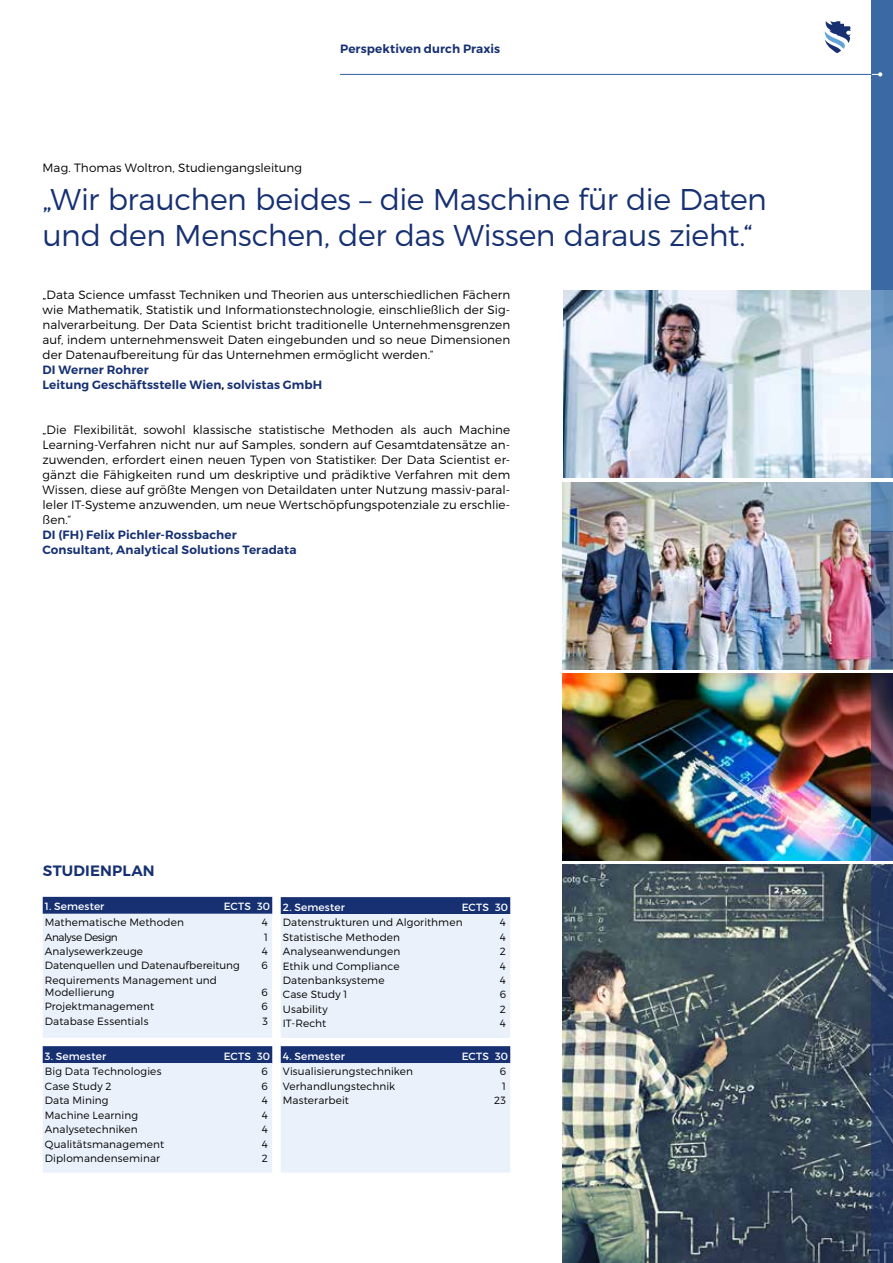
<style>
.page{position:relative;width:893px;height:1263px;background:#fff}
.page>*{position:absolute;margin:0;border:0;box-sizing:border-box;transform-origin:0 0}
.t1{font:300 30px/36px "Montserrat";letter-spacing:-.015em;color:#163072}
.t2{font:600 15px "Montserrat";letter-spacing:.015em;color:#163072}
.t3{font:300 12px/15px "Montserrat";letter-spacing:.005em;color:#000;text-align:justify}
.t4{font:600 12px/15px "Montserrat";letter-spacing:.005em;color:#163072}
.t5{font:300 10.5px/12px "Montserrat";letter-spacing:.01em;color:#000}
.t6{font:10.5px "Montserrat";letter-spacing:.015em;color:#fff}
.t7{font:300 10.5px "Montserrat";letter-spacing:-.035em;color:#000}
.s1{color:#000}
</style>
<div class="page">
<div style="left:872px;top:0;width:21px;height:291px;background:#3b69a4"></div>
<hr style="left:340px;top:74px;width:532px;height:1px;background:#61a4d7">
<svg style="left:872px;top:72px;width:10px;height:5px"></svg>
<svg style="left:825px;top:21px;width:25px;height:32px"></svg>
<img style="left:562px;top:674px;width:310px;height:187px">
<img style="left:563px;top:291px;width:309px;height:187px">
<img style="left:562px;top:865px;width:310px;height:398px">
<img style="left:562px;top:482px;width:310px;height:187px">
<svg style="left:872px;top:674px;width:21px;height:187px;background:#413958"></svg>
<svg style="left:872px;top:865px;width:21px;height:398px;background:#283d64"></svg>
<div style="left:872px;top:291px;width:21px;height:187px;background:#729bc6"></div>
<div style="left:872px;top:482px;width:21px;height:49px;background:#5e8ab6"></div>
<svg style="left:43px;top:897px;width:229px;height:141px;background:#d0dae9"></svg>
<svg style="left:281px;top:897px;width:229px;height:141px;background:#d0d9e9"></svg>
<svg style="left:43px;top:1046px;width:229px;height:126px;background:#cdd7e7"></svg>
<svg style="left:281px;top:1046px;width:229px;height:126px;background:#cdd7e7"></svg>
<svg style="left:872px;top:531px;width:21px;height:138px;background:#4c5f85"></svg>
<p class="t4" style="left:340px;top:42px;width:162px">Perspektiven durch Praxis</p>
<p class="t3" style="left:43px;top:160px;width:261px">Mag. Thomas Woltron, Studiengangsleitung</p>
<h1 class="t1" style="left:43px;top:181px;width:726px">„Wir brauchen beides – die Maschine für die Daten und den Menschen, der das Wissen daraus zieht.“</h1>
<p class="t3" style="left:43px;top:287px;width:469px">„Data Science umfasst Techniken und Theorien aus unterschiedlichen Fächern wie Mathematik, Statistik und Informationstechnologie, einschließlich der Sig&shy;nalverarbeitung. Der Data Scientist bricht traditionelle Unternehmensgrenzen auf, indem unternehmensweit Daten eingebunden und so neue Dimensionen der Datenaufbereitung für das Unternehmen ermöglicht werden.“</p>
<p class="t4" style="left:43px;top:362px;width:281px">DI Werner Rohrer<br>Leitung Geschäftsstelle Wien<span class="s1">,</span> solvistas GmbH</p>
<p class="t3" style="left:43px;top:422px;width:469px">„Die Flexibilität, sowohl klassische statistische Methoden als auch Machine Learning-Verfahren nicht nur auf Samples, sondern auf Gesamtdatensätze an&shy;zuwenden, erfordert einen neuen Typen von Statistiker: Der Data Scientist er&shy;gänzt die Fähigkeiten rund um deskriptive und prädiktive Verfahren mit dem Wissen, diese auf größte Mengen von Detaildaten unter Nutzung massiv-paral&shy;leler IT-Systeme anzuwenden, um neue Wertschöpfungspotenziale zu erschlie&shy;ßen.“</p>
<p class="t4" style="left:43px;top:527px;width:255px">DI (FH) Felix Pichler-Rossbacher<br>Consultant, Analytical Solutions Teradata</p>
<p class="t2" style="left:43px;top:861px;width:113px">STUDIENPLAN</p>
<p class="t6" style="left:45px;top:900px;width:61px">1. Semester</p>
<p class="t6" style="left:224px;top:900px;width:48px">ECTS 30</p>
<p class="t5" style="left:45px;top:916px;width:141px">Mathematische Methoden</p>
<p class="t5" style="left:262px;top:916px;width:8px">4</p>
<p class="t7" style="left:45px;top:930px;width:74px">Analyse Design</p>
<p class="t5" style="left:264px;top:931px;width:5px">1</p>
<p class="t5" style="left:45px;top:945px;width:100px">Analysewerkzeuge</p>
<p class="t5" style="left:262px;top:945px;width:8px">4</p>
<p class="t5" style="left:45px;top:959px;width:197px">Datenquellen und Datenaufbereitung</p>
<p class="t5" style="left:262px;top:959px;width:8px">6</p>
<p class="t5" style="left:45px;top:974px;width:174px">Requirements Management und<br>Modellierung</p>
<p class="t5" style="left:262px;top:986px;width:8px">6</p>
<p class="t5" style="left:45px;top:1000px;width:111px">Projektmanagement</p>
<p class="t5" style="left:262px;top:1000px;width:8px">6</p>
<p class="t5" style="left:45px;top:1015px;width:105px">Database Essentials</p>
<p class="t5" style="left:262px;top:1015px;width:7px">3</p>
<p class="t6" style="left:45px;top:1049px;width:63px">3. Semester</p>
<p class="t6" style="left:224px;top:1049px;width:48px">ECTS 30</p>
<p class="t5" style="left:45px;top:1065px;width:118px">Big Data Technologies</p>
<p class="t5" style="left:262px;top:1065px;width:8px">6</p>
<p class="t5" style="left:45px;top:1080px;width:68px">Case Study 2</p>
<p class="t5" style="left:262px;top:1080px;width:8px">6</p>
<p class="t5" style="left:45px;top:1094px;width:65px">Data Mining</p>
<p class="t5" style="left:262px;top:1094px;width:8px">4</p>
<p class="t5" style="left:45px;top:1109px;width:95px">Machine Learning</p>
<p class="t5" style="left:262px;top:1109px;width:8px">4</p>
<p class="t5" style="left:45px;top:1123px;width:94px">Analysetechniken</p>
<p class="t5" style="left:262px;top:1123px;width:8px">4</p>
<p class="t5" style="left:45px;top:1137px;width:121px">Qualitätsmanagement</p>
<p class="t5" style="left:262px;top:1137px;width:8px">4</p>
<p class="t5" style="left:45px;top:1152px;width:117px">Diplomandenseminar</p>
<p class="t5" style="left:262px;top:1152px;width:8px">2</p>
<p class="t6" style="left:283px;top:900px;width:63px">2. Semester</p>
<p class="t6" style="left:462px;top:900px;width:48px">ECTS 30</p>
<p class="t5" style="left:283px;top:916px;width:181px">Datenstrukturen und Algorithmen</p>
<p class="t5" style="left:500px;top:916px;width:8px">4</p>
<p class="t5" style="left:283px;top:931px;width:119px">Statistische Methoden</p>
<p class="t5" style="left:500px;top:931px;width:8px">4</p>
<p class="t5" style="left:283px;top:945px;width:119px">Analyseanwendungen</p>
<p class="t5" style="left:500px;top:945px;width:8px">2</p>
<p class="t5" style="left:283px;top:960px;width:118px">Ethik und Compliance</p>
<p class="t5" style="left:500px;top:960px;width:8px">4</p>
<p class="t5" style="left:283px;top:974px;width:103px">Datenbanksysteme</p>
<p class="t5" style="left:500px;top:974px;width:8px">4</p>
<p class="t5" style="left:283px;top:988px;width:66px">Case Study 1</p>
<p class="t5" style="left:500px;top:988px;width:8px">6</p>
<p class="t5" style="left:283px;top:1003px;width:46px">Usability</p>
<p class="t5" style="left:500px;top:1003px;width:8px">2</p>
<p class="t5" style="left:283px;top:1017px;width:45px">IT-Recht</p>
<p class="t5" style="left:500px;top:1017px;width:8px">4</p>
<p class="t6" style="left:283px;top:1049px;width:63px">4. Semester</p>
<p class="t6" style="left:462px;top:1049px;width:48px">ECTS 30</p>
<p class="t5" style="left:283px;top:1065px;width:132px">Visualisierungstechniken</p>
<p class="t5" style="left:500px;top:1065px;width:8px">6</p>
<p class="t5" style="left:283px;top:1080px;width:114px">Verhandlungstechnik</p>
<p class="t5" style="left:502px;top:1080px;width:5px">1</p>
<p class="t5" style="left:283px;top:1094px;width:68px">Masterarbeit</p>
<p class="t5" style="left:494px;top:1094px;width:13px">23</p>
</div>
